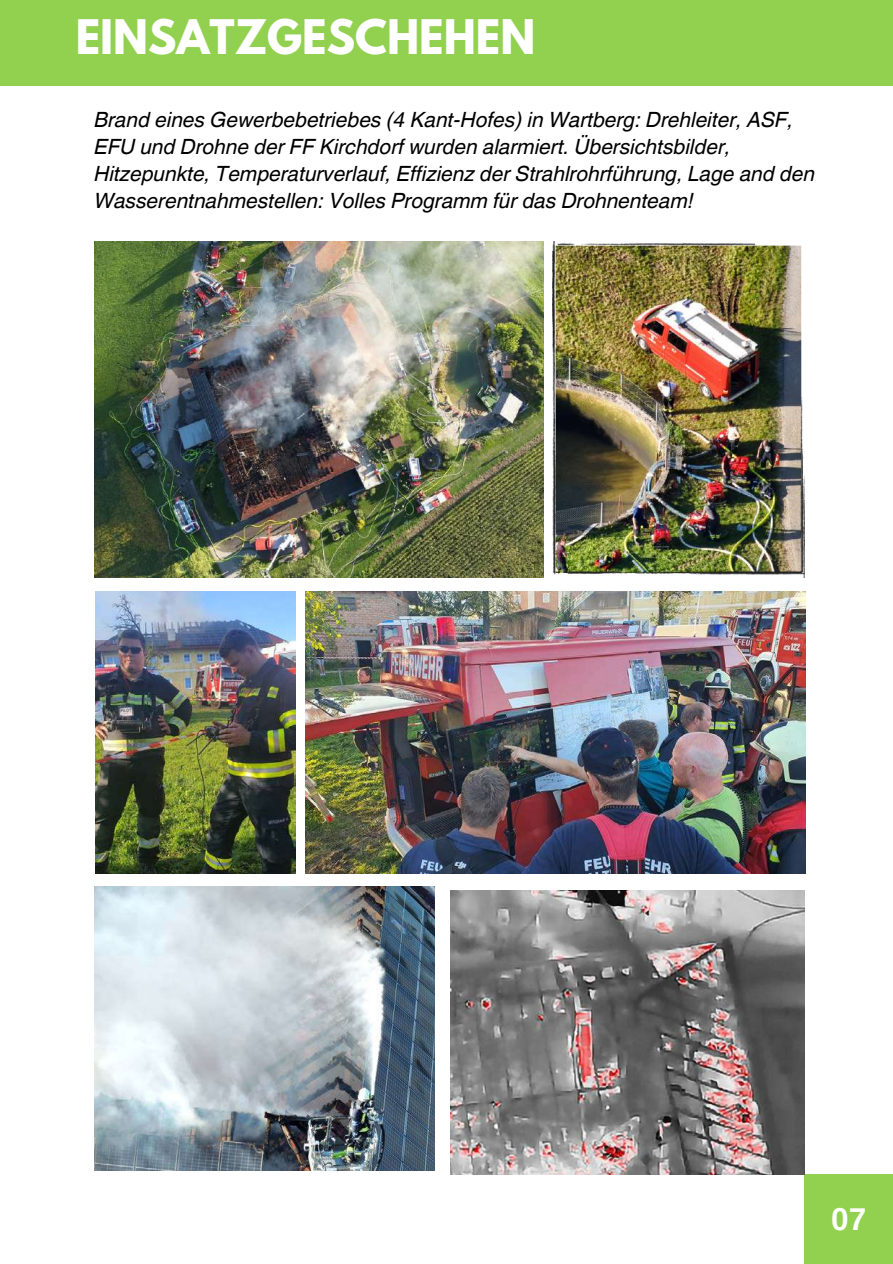
<style>
.page{position:relative;width:893px;height:1264px;background:#fff}
.page>*{position:absolute;margin:0;border:0;box-sizing:border-box;transform-origin:0 0}
.t1{font:700 42.3px "League Spartan";color:#fff}
.t2{font:700 31.5px "Arimo";color:#fff}
.t3{font:italic 21px/27px "Helvetica World";color:#000}
</style>
<div class="page">
<div style="left:0;top:0;width:892px;height:85px;background:#92d14f"></div>
<img style="left:552px;top:241px;width:252px;height:337px">
<div style="left:804px;top:1174px;width:88px;height:89px;background:#92d14f"></div>
<img style="left:94px;top:241px;width:449px;height:336px">
<img style="left:305px;top:591px;width:500px;height:282px">
<img style="left:95px;top:591px;width:200px;height:282px">
<img style="left:94px;top:886px;width:340px;height:284px">
<img style="left:450px;top:890px;width:354px;height:284px">
<h1 class="t1" style="left:76px;top:16px;width:461px">EINSATZGESCHEHEN</h1>
<p class="t3" style="left:94px;top:103px;width:722px">Brand eines Gewerbebetriebes (4 Kant-Hofes) in Wartberg: Drehleiter, ASF, EFU und Drohne der FF Kirchdorf wurden alarmiert. Übersichtsbilder, Hitzepunkte, Temperaturverlauf, Effizienz der Strahlrohrführung, Lage and den Wasserentnahmestellen: Volles Programm für das Drohnenteam!</p>
<h2 class="t2" style="left:831px;top:1201px;width:37px">07</h2>
</div>
